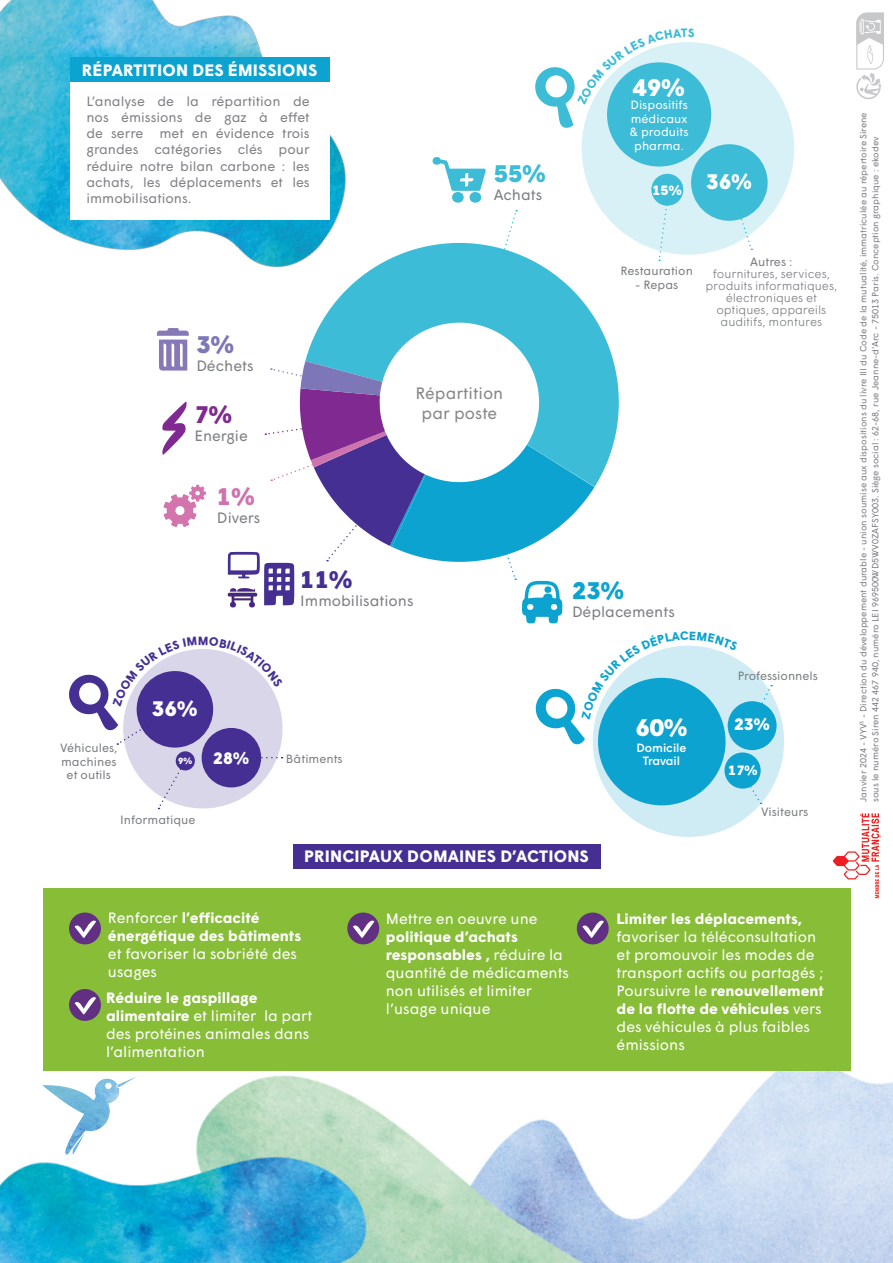
<style>
.page{position:relative;width:893px;height:1263px;background:#fff}
.page>*{position:absolute;margin:0;border:0;box-sizing:border-box;transform-origin:0 0}
.t1{font:900 24px "Wigrum";color:#fff}
.t2{font:900 24px "Wigrum";color:#3cbcd6}
.t3{font:900 24px "Wigrum";color:#452f92}
.t4{font:900 24px "Wigrum";color:#0ca3d1}
.t5{font:900 24px "Wigrum";color:#802990}
.t6{font:900 24px "Wigrum";color:#7d76b7}
.t7{font:900 24px "Wigrum";color:#ce73ae}
.t8{font:900 21px "Wigrum";color:#fff}
.t9{font:700 16.5px "Wigrum";letter-spacing:.01em;color:#fff}
.t10{font:16.5px "Wigrum";color:#878787}
.t11{font:900 16.5px "Wigrum";color:#fff}
.t12{font:15px/18px "Wigrum";color:#fff}
.t13{font:15px "Wigrum";color:#7d8082}
.t14{font:13.5px/16.2px "Wigrum";color:#808285;text-align:justify}
.t15{font:900 13.5px "Wigrum";color:#fff}
.t16{font:12px "Wigrum";color:#7d8082}
.t17{font:300 12px/12px "Wigrum";letter-spacing:-.01em;color:#7d8082;text-align:center}
.t18{font:12px "Wigrum";color:#fff}
.t19{font:500 12px "Wigrum";color:#fff}
.t20{font:9px/12px "Wigrum";color:#7d8082}
.t21{font:900 9px "Wigrum";color:#fff}
.s1{font-weight:700}
</style>
<div class="page">
<img style="left:833px;top:813px;width:48px;height:86px">
<img style="left:0;top:989px;width:893px;height:274px">
<div style="left:582px;top:42px;width:212px;height:213px;background:#d8f1f6;border-radius:50%"></div>
<div style="left:607px;top:62px;width:104px;height:105px;background:#3cbcd6;border-radius:50%"></div>
<div style="left:691px;top:144px;width:77px;height:77px;background:#3cbcd6;border-radius:50%"></div>
<div style="left:593px;top:646px;width:191px;height:191px;background:#cfecf5;border-radius:50%"></div>
<div style="left:598px;top:678px;width:128px;height:127px;background:#0ca3d1;border-radius:50%"></div>
<div style="left:728px;top:701px;width:49px;height:49px;background:#0ca3d1;border-radius:50%"></div>
<div style="left:724px;top:752px;width:37px;height:37px;background:#0ca3d1;border-radius:50%"></div>
<div style="left:123px;top:649px;width:160px;height:159px;background:#dad6e9;border-radius:50%"></div>
<div style="left:202px;top:728px;width:59px;height:59px;background:#452f92;border-radius:50%"></div>
<div style="left:176px;top:751px;width:19px;height:19px;background:#452f92;border-radius:50%"></div>
<img style="left:0;top:0;width:346px;height:336px">
<div style="left:70px;top:69px;width:260px;height:150px;background:#fff"></div>
<svg style="left:760px;top:685px;width:12px;height:23px"></svg>
<svg style="left:748px;top:782px;width:14px;height:22px"></svg>
<svg style="left:257px;top:757px;width:26px;height:1px"></svg>
<svg style="left:305px;top:243px;width:314px;height:244px;fill:#3cbcd6"></svg>
<svg style="left:491px;top:210px;width:26px;height:84px"></svg>
<div style="left:70px;top:57px;width:260px;height:25px;background:#0ca3d1"></div>
<svg style="left:163px;top:485px;width:43px;height:42px"></svg>
<div style="left:651px;top:174px;width:32px;height:32px;background:#3cbcd6;border-radius:50%"></div>
<svg style="left:738px;top:213px;width:14px;height:37px"></svg>
<svg style="left:658px;top:200px;width:10px;height:61px"></svg>
<img style="left:43px;top:1076px;width:95px;height:78px">
<div style="left:293px;top:844px;width:307px;height:25px;background:#452f92"></div>
<div style="left:43px;top:888px;width:807px;height:182px;background:#87bd37"></div>
<div style="left:69px;top:912px;width:32px;height:32px;background:#613082;border-radius:50%"></div>
<svg style="left:75px;top:921px;width:21px;height:17px"></svg>
<div style="left:69px;top:989px;width:32px;height:32px;background:#613082;border-radius:50%"></div>
<svg style="left:75px;top:997px;width:21px;height:17px"></svg>
<div style="left:347px;top:912px;width:32px;height:32px;background:#613082;border-radius:50%"></div>
<svg style="left:353px;top:921px;width:21px;height:17px"></svg>
<div style="left:577px;top:912px;width:32px;height:32px;background:#613082;border-radius:50%"></div>
<svg style="left:582px;top:921px;width:22px;height:17px"></svg>
<div style="left:452px;top:192px;width:12px;height:11px;background:#3cbcd6;border-radius:50%"></div>
<div style="left:469px;top:192px;width:12px;height:11px;background:#3cbcd6;border-radius:50%"></div>
<svg style="left:433px;top:157px;width:53px;height:34px"></svg>
<svg style="left:157px;top:328px;width:32px;height:43px"></svg>
<svg style="left:228px;top:361px;width:366px;height:262px"></svg>
<svg style="left:162px;top:401px;width:25px;height:54px"></svg>
<img style="left:227px;top:575px;width:37px;height:43px">
<svg style="left:158px;top:761px;width:28px;height:48px"></svg>
<svg style="left:856px;top:12px;width:28px;height:88px"></svg>
<svg style="left:535px;top:42px;width:159px;height:88px"></svg>
<svg style="left:535px;top:645px;width:203px;height:101px"></svg>
<svg style="left:69px;top:649px;width:214px;height:96px"></svg>
<p class="t9" style="left:82px;top:58px;width:237px">RÉPARTITION DES ÉMISSIONS</p>
<p class="t14" style="left:86px;top:92px;width:225px">L’analyse de la répartition de nos émissions de gaz à effet de serre met en évidence trois grandes catégories clés pour réduire notre bilan carbone : les achats, les déplacements et les immobilisations.</p>
<p class="t6" style="left:196px;top:327px;width:40px">3%</p>
<p class="t13" style="left:196px;top:355px;width:59px">Déchets</p>
<p class="t5" style="left:195px;top:396px;width:40px">7%</p>
<p class="t13" style="left:195px;top:424px;width:55px">Energie</p>
<p class="t7" style="left:217px;top:478px;width:40px">1%</p>
<p class="t13" style="left:217px;top:506px;width:45px">Divers</p>
<p class="t2" style="left:494px;top:156px;width:54px">55%</p>
<p class="t13" style="left:494px;top:184px;width:50px">Achats</p>
<p class="t10" style="left:415px;top:380px;width:89px">Répartition</p>
<p class="t10" style="left:421px;top:400px;width:77px">par poste</p>
<p class="t16" style="left:60px;top:739px;width:59px">Véhicules,</p>
<p class="t16" style="left:61px;top:752px;width:57px">machines</p>
<p class="t16" style="left:67px;top:766px;width:46px">et outils</p>
<p class="t8" style="left:152px;top:693px;width:48px">36%</p>
<p class="t21" style="left:178px;top:754px;width:16px">9%</p>
<p class="t16" style="left:120px;top:810px;width:77px">Informatique</p>
<p class="t11" style="left:213px;top:746px;width:38px">28%</p>
<p class="t3" style="left:300px;top:561px;width:54px">11%</p>
<p class="t13" style="left:300px;top:590px;width:115px">Immobilisations</p>
<p class="t16" style="left:286px;top:750px;width:58px">Bâtiments</p>
<p class="t1" style="left:633px;top:69px;width:54px">49%</p>
<p class="t18" style="left:630px;top:96px;width:59px">Dispositifs</p>
<p class="t18" style="left:631px;top:110px;width:58px">médicaux</p>
<p class="t18" style="left:630px;top:123px;width:60px">&amp; produits</p>
<p class="t18" style="left:634px;top:137px;width:51px">pharma.</p>
<p class="t15" style="left:652px;top:180px;width:31px">15%</p>
<p class="t8" style="left:706px;top:166px;width:48px">36%</p>
<p class="t16" style="left:620px;top:262px;width:74px">Restauration</p>
<p class="t16" style="left:635px;top:275px;width:45px">- Repas</p>
<p class="t16" style="left:750px;top:252px;width:44px">Autres :</p>
<p class="t17" style="left:705px;top:266px;width:133px">fournitures, services, produits informatiques, électroniques et optiques, appareils auditifs, montures</p>
<p class="t4" style="left:572px;top:572px;width:54px">23%</p>
<p class="t13" style="left:572px;top:600px;width:104px">Déplacements</p>
<p class="t16" style="left:738px;top:667px;width:82px">Professionnels</p>
<p class="t1" style="left:635px;top:709px;width:54px">60%</p>
<p class="t11" style="left:734px;top:711px;width:38px">23%</p>
<p class="t15" style="left:728px;top:760px;width:31px">17%</p>
<p class="t19" style="left:636px;top:738px;width:52px">Domicile</p>
<p class="t19" style="left:643px;top:752px;width:39px">Travail</p>
<p class="t16" style="left:761px;top:803px;width:49px">Visiteurs</p>
<p class="t9" style="left:304px;top:843px;width:286px">PRINCIPAUX DOMAINES D’ACTIONS</p>
<p class="t12" style="left:108px;top:908px;width:195px">Renforcer <span class="s1">l’efficacité énergétique des bâtiments </span>et favoriser la sobriété des usages</p>
<p class="t12" style="left:386px;top:908px;width:185px">Mettre en oeuvre une <span class="s1">politique d’achats responsables ,</span> réduire la quantité de médicaments non utilisés et limiter l’usage unique</p>
<p class="t12" style="left:106px;top:987px;width:208px"><span class="s1">Réduire le gaspillage alimentaire</span> et limiter la part des protéines animales dans l’alimentation</p>
<p class="t12" style="left:617px;top:908px;width:209px"><span class="s1">Limiter les déplacements, </span>favoriser la téléconsultation et promouvoir les modes de transport actifs ou partagés ;<br>Poursuivre le <span class="s1">renouvellement de la flotte de véhicules</span> vers des véhicules à plus faibles émissions</p>
<p class="t20" style="left:857px;top:802px;width:691px;rotate:-90deg">Janvier 2024 - VYV<sup>3</sup> - Direction du développement durable - union soumise aux dispositions du livre III du Code de la mutualité, immatriculée au répertoire Sirene sous le numéro Siren 442 467 940, numéro LEI 969500WD5WV0ZAFSY003. Siège social : 62-68, rue Jeanne-d’Arc - 75013 Paris. Conception graphique : ekodev</p>
</div>
